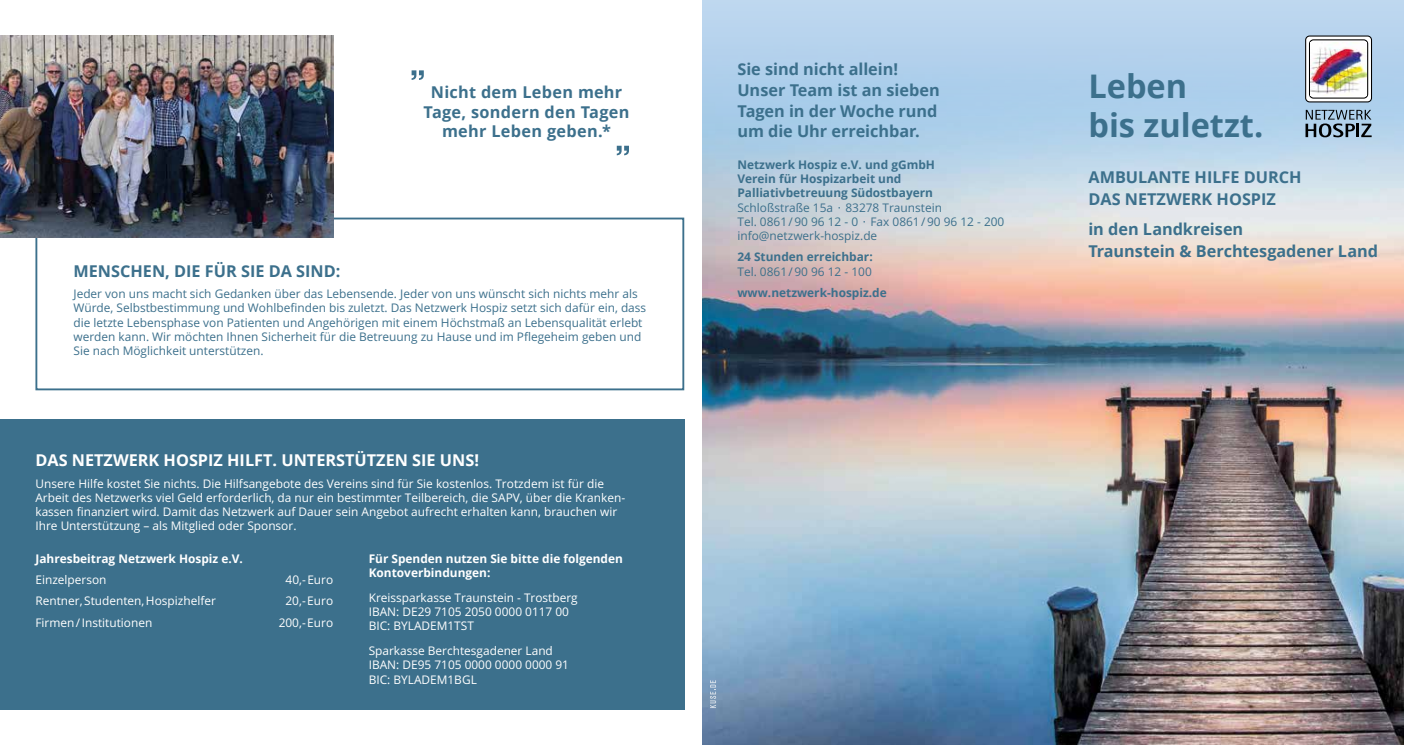
<style>
.page{position:relative;width:1404px;height:745px;background:#fff}
.page>*{position:absolute;margin:0;border:0;box-sizing:border-box;transform-origin:0 0}
.t1{font:700 32.5px/39px "Open Sans";color:#3c708c}
.t2{font:700 16.25px/20.6px "Open Sans";color:#3c708c}
.t3{font:700 16.25px/19.5px "Open Sans";letter-spacing:.02em;color:#3c708c;text-align:center}
.t4{font:700 16.25px "Open Sans";color:#fff}
.t5{font:11.88px/14.2px "Open Sans Hebrew";color:#fff}
.t6{font:11.88px/14.2px "Open Sans Hebrew";color:#3c708c}
.t7{font:700 11.88px/14.2px "Open Sans";color:#3c708c}
.t8{font:700 11.88px/14.2px "Open Sans";color:#fff}
</style>
<div class="page">
<img style="left:702px;top:281px;width:701px;height:463px">
<svg style="left:702px;top:0;width:701px;height:281px;background:#c3d3e2"></svg>
<div style="left:0;top:418px;width:684px;height:291px;background:#3c708c"></div>
<svg style="left:411px;top:70px;width:13px;height:10px"></svg>
<svg style="left:616px;top:146px;width:13px;height:9px"></svg>
<svg style="left:710px;top:679px;width:6px;height:28px"></svg>
<div style="left:35px;top:217px;width:649px;height:173px;border:2px solid #3c708c"></div>
<img style="left:0;top:35px;width:333px;height:202px">
<svg style="left:1305px;top:36px;width:66px;height:66px"></svg>
<div style="left:1304px;top:35px;width:67px;height:67px;border:1px solid #000;border-radius:4px"></div>
<div style="left:1309px;top:40px;width:58px;height:58px;background:#fff;border-radius:4px"></div>
<div style="left:1308px;top:39px;width:59px;height:60px;border:1px solid #000;border-radius:4px"></div>
<img style="left:1310px;top:42px;width:56px;height:54px">
<svg style="left:1305px;top:110px;width:66px;height:27px;background:#758b9c"></svg>
<h2 class="t3" style="left:423px;top:82px;width:207px">Nicht dem Leben mehr<br>Tage, sondern den Tagen mehr Leben geben.*</h2>
<h2 class="t2" style="left:73px;top:260px;width:268px">MENSCHEN, DIE FÜR SIE DA SIND:</h2>
<p class="t6" style="left:73px;top:287px;width:574px">Jeder von uns macht sich Gedanken über das Lebensende. Jeder von uns wünscht sich nichts mehr als Würde, Selbstbestimmung und Wohlbefinden bis zuletzt. Das Netzwerk Hospiz setzt sich dafür ein, dass die letzte Lebensphase von Patienten und Angehörigen mit einem Höchstmaß an Lebensqualität erlebt werden kann. Wir möchten Ihnen Sicherheit für die Betreuung zu Hause und im Pflegeheim geben und Sie nach Möglichkeit unterstützen.</p>
<h2 class="t4" style="left:35px;top:448px;width:445px">DAS NETZWERK HOSPIZ HILFT. UNTERSTÜTZEN SIE UNS!</h2>
<p class="t5" style="left:35px;top:476px;width:591px">Unsere Hilfe kostet Sie nichts. Die Hilfsangebote des Vereins sind für Sie kostenlos. Trotzdem ist für die Arbeit des Netzwerks viel Geld erforderlich, da nur ein bestimmter Teilbereich, die SAPV, über die Kranken&shy;kassen finanziert wird. Damit das Netzwerk auf Dauer sein Angebot aufrecht erhalten kann, brauchen wir Ihre Unterstützung – als Mitglied oder Sponsor.</p>
<p class="t8" style="left:35px;top:550px;width:209px">Jahresbeitrag Netzwerk Hospiz e.V.</p>
<p class="t5" style="left:35px;top:572px;width:73px">Einzelperson</p>
<p class="t5" style="left:285px;top:572px;width:49px">40,-Euro</p>
<p class="t5" style="left:35px;top:594px;width:182px">Rentner,Studenten,Hospizhelfer</p>
<p class="t5" style="left:285px;top:594px;width:49px">20,-Euro</p>
<p class="t5" style="left:35px;top:615px;width:118px">Firmen/Institutionen</p>
<p class="t5" style="left:279px;top:615px;width:56px">200,-Euro</p>
<p class="t8" style="left:369px;top:550px;width:256px">Für Spenden nutzen Sie bitte die folgenden<br>Kontoverbindungen:</p>
<p class="t5" style="left:369px;top:590px;width:210px">Kreissparkasse Traunstein - Trostberg<br>IBAN: DE29 7105 2050 0000 0117 00<br>BIC: BYLADEM1TST</p>
<p class="t5" style="left:369px;top:643px;width:202px">Sparkasse Berchtesgadener Land<br>IBAN: DE95 7105 0000 0000 0000 91<br>BIC: BYLADEM1BGL</p>
<h2 class="t2" style="left:737px;top:59px;width:204px">Sie sind nicht allein!<br>Unser Team ist an sieben<br>Tagen in der Woche rund um die Uhr erreichbar.</h2>
<p class="t7" style="left:737px;top:157px;width:199px">Netzwerk Hospiz e.V. und gGmbH<br>Verein für Hospizarbeit und<br>Palliativbetreuung Südostbayern</p>
<p class="t6" style="left:737px;top:200px;width:268px">Schloßstraße 15a · 83278 Traunstein<br>Tel. 0861/90 96 12 - 0 · Fax 0861/90 96 12 - 200 info@netzwerk-hospiz.de</p>
<p class="t7" style="left:737px;top:249px;width:137px">24 Stunden erreichbar:</p>
<p class="t6" style="left:737px;top:264px;width:136px">Tel. 0861/90 96 12 - 100</p>
<p class="t7" style="left:737px;top:285px;width:151px">www.netzwerk-hospiz.de</p>
<h1 class="t1" style="left:1088px;top:66px;width:176px">Leben<br>bis zuletzt.</h1>
<h2 class="t2" style="left:1088px;top:165px;width:215px;line-height:22.4px">AMBULANTE HILFE DURCH<br>DAS NETZWERK HOSPIZ</h2>
<h2 class="t2" style="left:1088px;top:217px;width:291px;line-height:22.4px">in den Landkreisen<br>Traunstein &amp; Berchtesgadener Land</h2>
</div>
